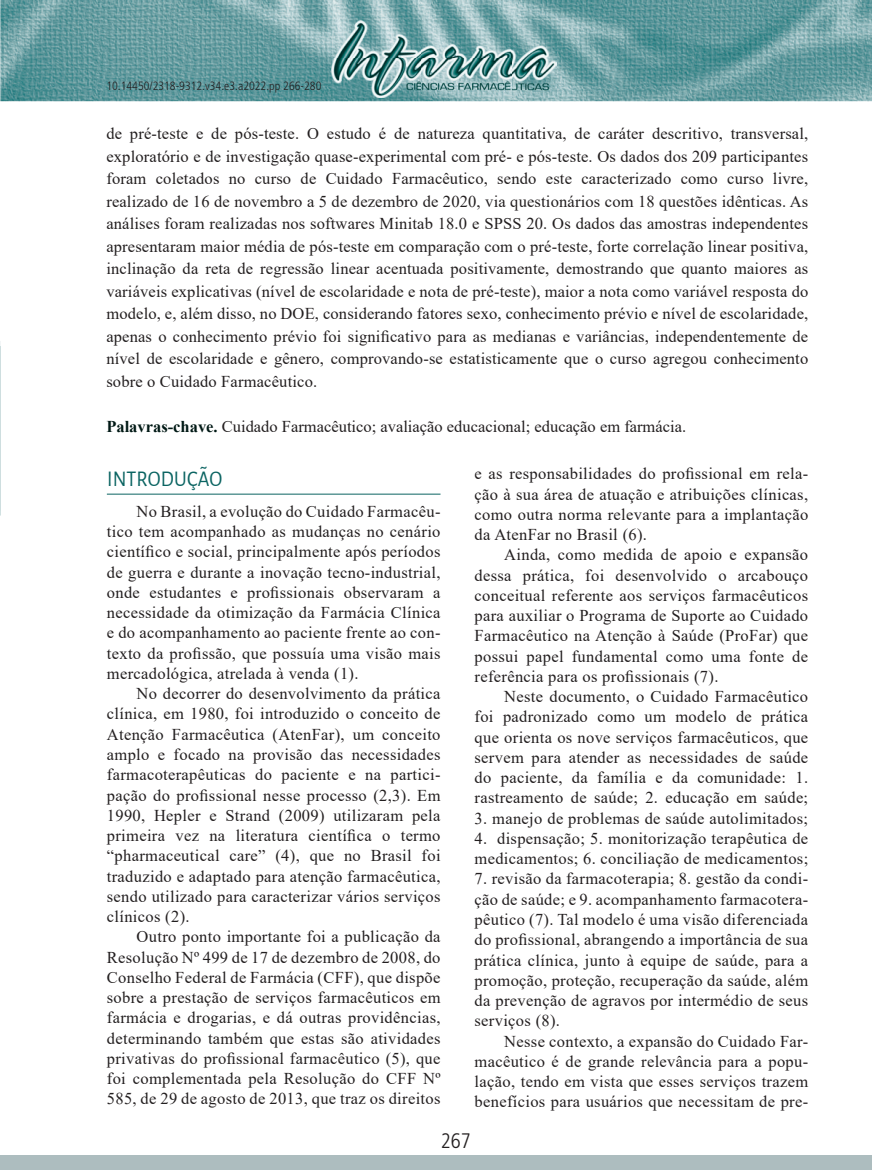
<style>
.page{position:relative;width:872px;height:1170px;background:#fff}
.page>*{position:absolute;margin:0;border:0;box-sizing:border-box;transform-origin:0 0}
.t1{font:22.5px "Alegreya Sans";letter-spacing:.01em;color:#0b6462;scale:.9 1}
.t2{font:300 condensed 21px "Frutiger LT Std";color:#231f20}
.t3{font:16.5px/20.2px "Times New Roman";letter-spacing:.02em;color:#231f20;text-align:justify}
.t4{font:16.5px "Times New Roman";color:#231f20}
.t5{font:300 condensed 12px "Frutiger LT Std";color:#231f20}
.s1{font-weight:700;color:#001915}
</style>
<div class="page">
<img style="left:0;top:0;width:872px;height:101px">
<div style="left:0;top:1155px;width:872px;height:14px;background:#adbdbf"></div>
<img style="left:332px;top:20px;width:224px;height:77px">
<svg style="left:0;top:341px;width:1px;height:174px"></svg>
<hr style="left:107px;top:493px;width:333px;height:1px;background:#0b6462">
<p class="t5" style="left:106px;top:79px;width:217px">10.14450/2318-9312.v34.e3.a2022.pp 266-280</p>
<p class="t3" style="left:106px;top:122px;width:703px;line-height:22.5px">de pré-teste e de pós-teste. O estudo é de natureza quantitativa, de caráter descritivo, transversal, exploratório e de investigação quase-experimental com pré- e pós-teste. Os dados dos 209 participantes foram coletados no curso de Cuidado Farmacêutico, sendo este caracterizado como curso livre, realizado de 16 de novembro a 5 de dezembro de 2020, via questionários com 18 questões idênticas. As análises foram realizadas nos softwares Minitab 18.0 e SPSS 20. Os dados das amostras independentes apresentaram maior média de pós-teste em comparação com o pré-teste, forte correlação linear positiva, inclinação da reta de regressão linear acentuada positivamente, demostrando que quanto maiores as variáveis explicativas (nível de escolaridade e nota de pré-teste), maior a nota como variável resposta do modelo, e, além disso, no DOE, considerando fatores sexo, conhecimento prévio e nível de escolaridade, apenas o conhecimento prévio foi significativo para as medianas e variâncias, independentemente de nível de escolaridade e gênero, comprovando-se estatisticamente que o curso agregou conhecimento sobre o Cuidado Farmacêutico.</p>
<p class="t4" style="left:106px;top:414px;width:581px"><span class="s1">Palavras-chave.</span> Cuidado Farmacêutico; avaliação educacional; educação em farmácia.</p>
<h1 class="t1" style="left:107px;top:463px;width:129px">INTRODUÇÃO</h1>
<p class="t3" style="left:107px;top:500px;width:335px;text-indent:30px">No Brasil, a evolução do Cuidado Farmacêu&shy;tico tem acompanhado as mudanças no cenário científico e social, principalmente após períodos de guerra e durante a inovação tecno-industrial, onde estudantes e profissionais observaram a necessidade da otimização da Farmácia Clínica e do acompanhamento ao paciente frente ao con&shy;texto da profissão, que possuía uma visão mais mercadológica, atrelada à venda (1).</p>
<p class="t3" style="left:107px;top:683px;width:335px;text-indent:30px">No decorrer do desenvolvimento da prática clínica, em 1980, foi introduzido o conceito de Atenção Farmacêutica (AtenFar), um conceito amplo e focado na provisão das necessidades farmacoterapêuticas do paciente e na partici&shy;pação do profissional nesse processo (2,3). Em 1990, Hepler e Strand (2009) utilizaram pela primeira vez na literatura científica o termo “pharmaceutical care” (4), que no Brasil foi traduzido e adaptado para atenção farmacêutica, sendo utilizado para caracterizar vários serviços clínicos (2).</p>
<p class="t3" style="left:107px;top:926px;width:335px;text-indent:30px">Outro ponto importante foi a publicação da Resolução Nº 499 de 17 de dezembro de 2008, do Conselho Federal de Farmácia (CFF), que dispõe sobre a prestação de serviços farmacêuticos em farmácia e drogarias, e dá outras providências, determinando também que estas são atividades privativas do profissional farmacêutico (5), que foi complementada pela Resolução do CFF Nº 585, de 29 de agosto de 2013, que traz os direitos</p>
<p class="t3" style="left:474px;top:463px;width:335px">e as responsabilidades do profissional em rela&shy;ção à sua área de atuação e atribuições clínicas, como outra norma relevante para a implantação da AtenFar no Brasil (6).</p>
<p class="t3" style="left:474px;top:544px;width:335px;text-indent:30px">Ainda, como medida de apoio e expansão dessa prática, foi desenvolvido o arcabouço conceitual referente aos serviços farmacêuticos para auxiliar o Programa de Suporte ao Cuidado Farmacêutico na Atenção à Saúde (ProFar) que possui papel fundamental como uma fonte de referência para os profissionais (7).</p>
<p class="t3" style="left:474px;top:686px;width:335px;text-indent:30px">Neste documento, o Cuidado Farmacêutico foi padronizado como um modelo de prática que orienta os nove serviços farmacêuticos, que servem para atender as necessidades de saúde do paciente, da família e da comunidade: 1. rastreamento de saúde; 2. educação em saúde;</p>
<p class="t3" style="left:474px;top:807px;width:335px">3. manejo de problemas de saúde autolimitados;</p>
<p class="t3" style="left:474px;top:827px;width:335px">4. dispensação; 5. monitorização terapêutica de medicamentos; 6. conciliação de medicamentos;</p>
<p class="t3" style="left:474px;top:868px;width:335px">7. revisão da farmacoterapia; 8. gestão da condi&shy;ção de saúde; e 9. acompanhamento farmacotera&shy;pêutico (7). Tal modelo é uma visão diferenciada do profissional, abrangendo a importância de sua prática clínica, junto à equipe de saúde, para a promoção, proteção, recuperação da saúde, além da prevenção de agravos por intermédio de seus serviços (8).</p>
<p class="t3" style="left:474px;top:1030px;width:335px;text-indent:30px">Nesse contexto, a expansão do Cuidado Far&shy;macêutico é de grande relevância para a popu&shy;lação, tendo em vista que esses serviços trazem benefícios para usuários que necessitam de pre-</p>
<p class="t2" style="left:441px;top:1128px;width:32px">267</p>
</div>
